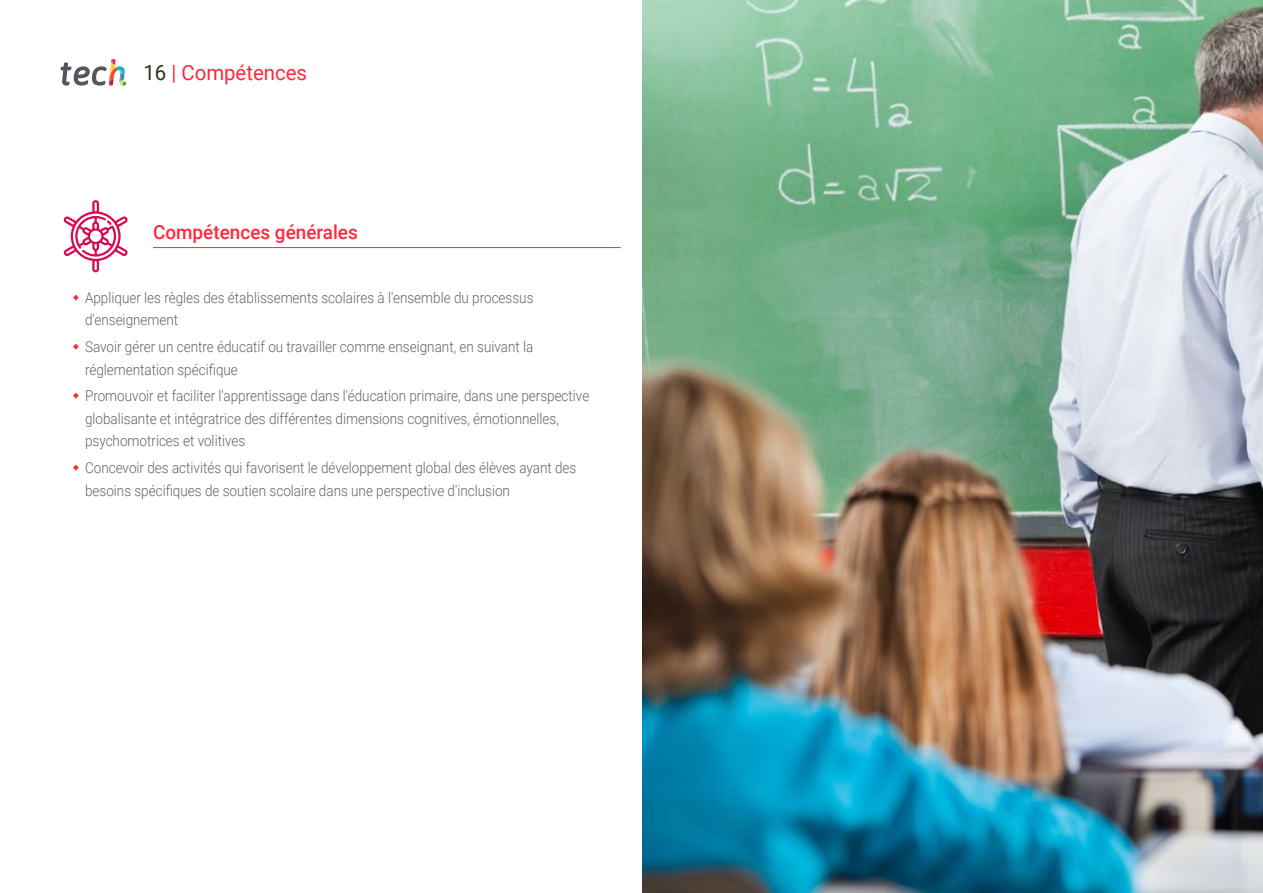
<style>
.page{position:relative;width:1263px;height:893px;background:#fff}
.page>*{position:absolute;margin:0;border:0;box-sizing:border-box;transform-origin:0 0}
.t1{font:21px "Roboto";color:#ff293a}
.t2{font:500 19.5px "Roboto";color:#ff293a}
.t3{font:300 15px/22.5px "Roboto";color:#61646a;scale:.9 1}
.s1{color:#312e20}
</style>
<div class="page">
<img style="left:642px;top:0;width:621px;height:893px">
<svg style="left:61px;top:59px;width:65px;height:27px"></svg>
<hr style="left:153px;top:247px;width:468px;height:1px;background:#ff293a">
<svg style="left:63px;top:200px;width:65px;height:72px"></svg>
<h1 class="t1" style="left:144px;top:57px;width:165px"><span class="s1">16</span> | Compétences</h1>
<h2 class="t2" style="left:153px;top:219px;width:206px">Compétences générales</h2>
<p class="t3" style="left:85px;top:286px;width:500px">Appliquer les règles des établissements scolaires à l'ensemble du processus d'enseignement</p>
<p class="t3" style="left:85px;top:335px;width:500px">Savoir gérer un centre éducatif ou travailler comme enseignant, en suivant la réglementation spécifique</p>
<p class="t3" style="left:85px;top:384px;width:562px">Promouvoir et faciliter l'apprentissage dans l'éducation primaire, dans une perspective globalisante et intégratrice des différentes dimensions cognitives, émotionnelles, psychomotrices et volitives</p>
<p class="t3" style="left:85px;top:456px;width:547px">Concevoir des activités qui favorisent le développement global des élèves ayant des besoins spécifiques de soutien scolaire dans une perspective d'inclusion</p>
</div>
